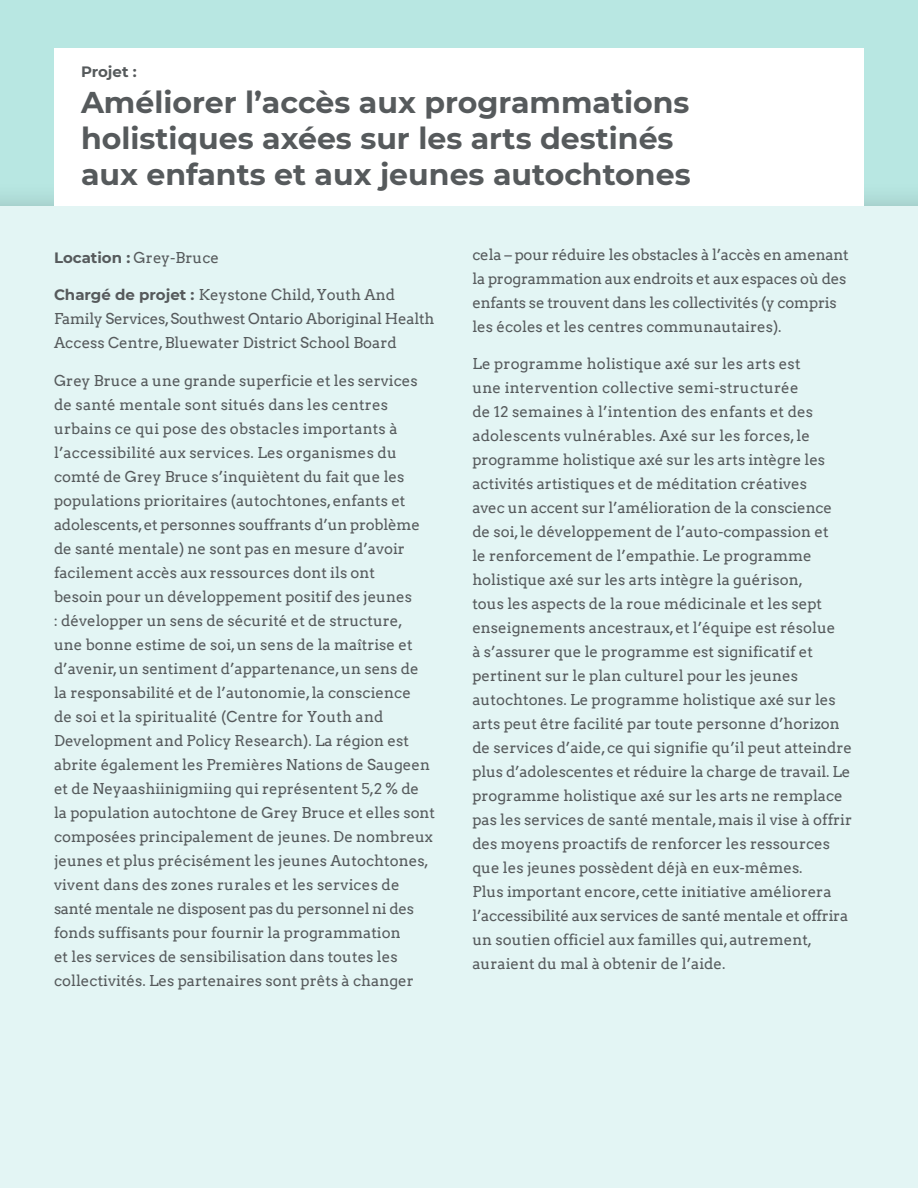
<style>
.page{position:relative;width:918px;height:1188px;background:#e3f5f4}
.page>*{position:absolute;margin:0;border:0;box-sizing:border-box;transform-origin:0 0}
.t1{font:700 30px/36px "Montserrat";color:#565a5c}
.t2{font:15px/24px "Arvo";color:#565a5c}
.t3{font:700 15px "Montserrat";color:#565a5c}
.s1{font-family:"Montserrat";font-weight:700}
</style>
<div class="page">
<div style="left:0;top:0;width:918px;height:206px;background:#b8e7e2"></div>
<div style="left:54px;top:48px;width:810px;height:157px;background:#fff"></div>
<p class="t3" style="left:81px;top:61px;width:57px">Projet :</p>
<h1 class="t1" style="left:81px;top:83px;width:611px">Améliorer l’accès aux programmations holistiques axées sur les arts destinés aux enfants et aux jeunes autochtones</h1>
<p class="t2" style="left:54px;top:246px;width:167px"><span class="s1">Location :</span> Grey-Bruce</p>
<p class="t2" style="left:54px;top:283px;width:382px"><span class="s1">Chargé de projet :</span> Keystone Child, Youth And<br>Family Services, Southwest Ontario Aboriginal Health<br>Access Centre, Bluewater District School Board</p>
<p class="t2" style="left:54px;top:369px;width:383px">Grey Bruce a une grande superficie et les services de santé mentale sont situés dans les centres urbains ce qui pose des obstacles importants à l’accessibilité aux services. Les organismes du comté de Grey Bruce s’inquiètent du fait que les populations prioritaires (autochtones, enfants et adolescents, et personnes souffrants d’un problème de santé mentale) ne sont pas en mesure d’avoir facilement accès aux ressources dont ils ont<br>besoin pour un développement positif des jeunes<br>: développer un sens de sécurité et de structure,<br>une bonne estime de soi, un sens de la maîtrise et d’avenir, un sentiment d’appartenance, un sens de la responsabilité et de l’autonomie, la conscience<br>de soi et la spiritualité (Centre for Youth and Development and Policy Research). La région est abrite également les Premières Nations de Saugeen et de Neyaashiinigmiing qui représentent 5,2 % de la population autochtone de Grey Bruce et elles sont composées principalement de jeunes. De nombreux jeunes et plus précisément les jeunes Autochtones, vivent dans des zones rurales et les services de santé mentale ne disposent pas du personnel ni des fonds suffisants pour fournir la programmation<br>et les services de sensibilisation dans toutes les collectivités. Les partenaires sont prêts à changer</p>
<p class="t2" style="left:472px;top:242px;width:378px">cela – pour réduire les obstacles à l’accès en amenant la programmation aux endroits et aux espaces où des enfants se trouvent dans les collectivités (y compris les écoles et les centres communautaires).</p>
<p class="t2" style="left:472px;top:352px;width:381px">Le programme holistique axé sur les arts est<br>une intervention collective semi-structurée<br>de 12 semaines à l’intention des enfants et des adolescents vulnérables. Axé sur les forces, le programme holistique axé sur les arts intègre les activités artistiques et de méditation créatives<br>avec un accent sur l’amélioration de la conscience de soi, le développement de l’auto-compassion et<br>le renforcement de l’empathie. Le programme holistique axé sur les arts intègre la guérison,<br>tous les aspects de la roue médicinale et les sept enseignements ancestraux, et l’équipe est résolue<br>à s’assurer que le programme est significatif et pertinent sur le plan culturel pour les jeunes autochtones. Le programme holistique axé sur les arts peut être facilité par toute personne d’horizon de services d’aide, ce qui signifie qu’il peut atteindre plus d’adolescentes et réduire la charge de travail. Le programme holistique axé sur les arts ne remplace pas les services de santé mentale, mais il vise à offrir des moyens proactifs de renforcer les ressources que les jeunes possèdent déjà en eux-mêmes.<br>Plus important encore, cette initiative améliorera l’accessibilité aux services de santé mentale et offrira un soutien officiel aux familles qui, autrement, auraient du mal à obtenir de l’aide.</p>
</div>
